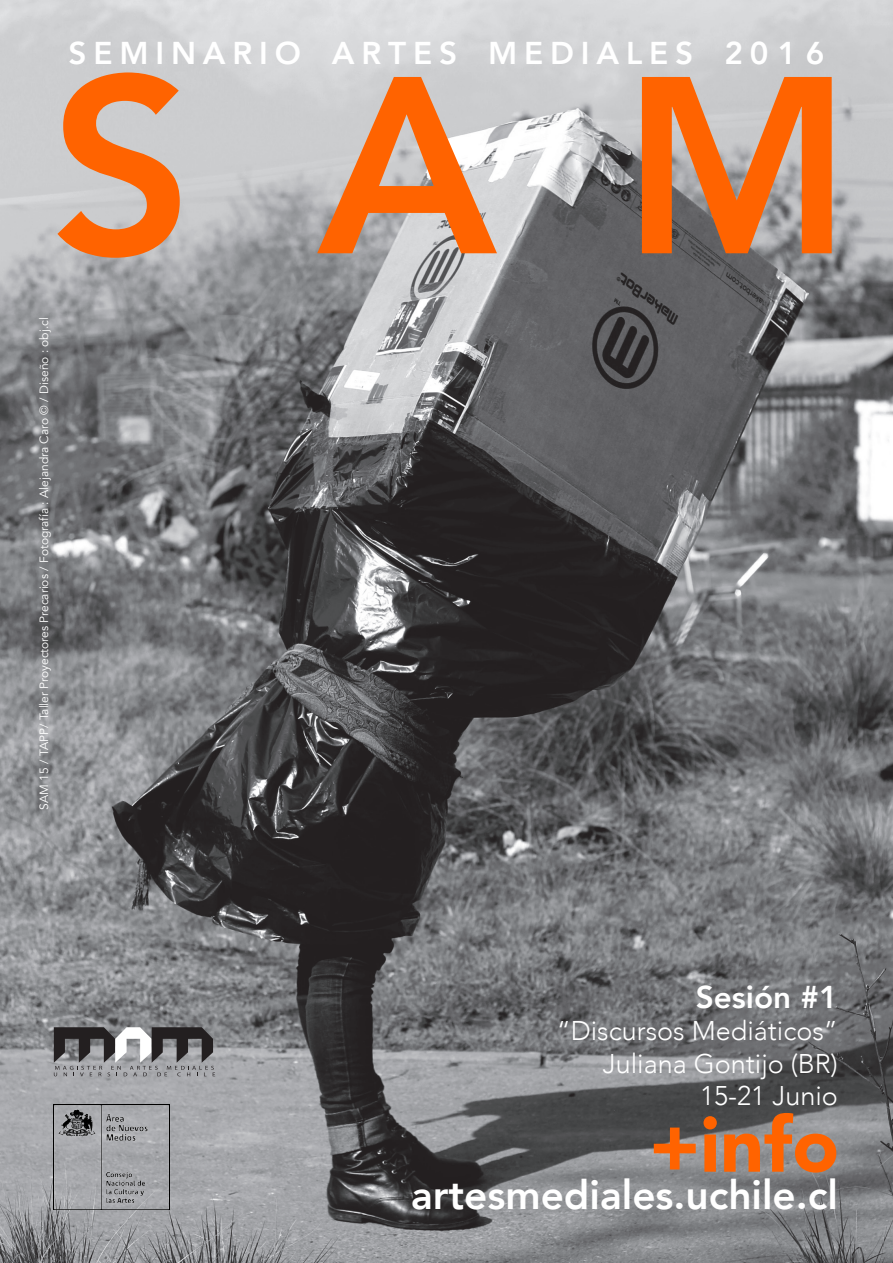
<style>
.page{position:relative;width:893px;height:1263px;background:#fff}
.page>*{position:absolute;margin:0;border:0;box-sizing:border-box;transform-origin:0 0}
.t1{font:900 76.5px "Avenir";color:#ff6300}
.t2{font:800 40.5px "Avenir";color:#fff}
.t3{font:800 31.5px "Avenir";color:#fff}
.t4{font:300 27px "Avenir";color:#fff}
.t5{font:12px "Avenir";color:#fff}
</style>
<div class="page">
<img style="left:0;top:0;width:893px;height:1263px">
<svg style="left:57px;top:72px;width:775px;height:186px;background:#cea084"></svg>
<img style="left:54px;top:1105px;width:115px;height:104px">
<svg style="left:54px;top:1027px;width:161px;height:49px;background:#7c7b7e"></svg>
<p class="t3" style="left:69px;top:28px;width:757px">S E M I N A R I O A R T E S M E D I A L E S 2 0 1 6</p>
<p class="t5" style="left:37px;top:809px;width:494px;rotate:-90deg">SAM 15 / TAPP/ Taller Proyectores Precarios / Fotografía : Alejandra Caro © / Diseño : obj.cl</p>
<p class="t3" style="left:696px;top:972px;width:144px">Sesión #1</p>
<p class="t4" style="left:557px;top:1015px;width:283px">“Discursos Mediáticos”</p>
<p class="t4" style="left:603px;top:1047px;width:237px">Juliana Gontijo (BR)</p>
<p class="t4" style="left:700px;top:1080px;width:139px">15-21 Junio</p>
<p class="t1" style="left:649px;top:1079px;width:191px">+info</p>
<p class="t2" style="left:411px;top:1163px;width:428px">artesmediales.uchile.cl</p>
</div>
